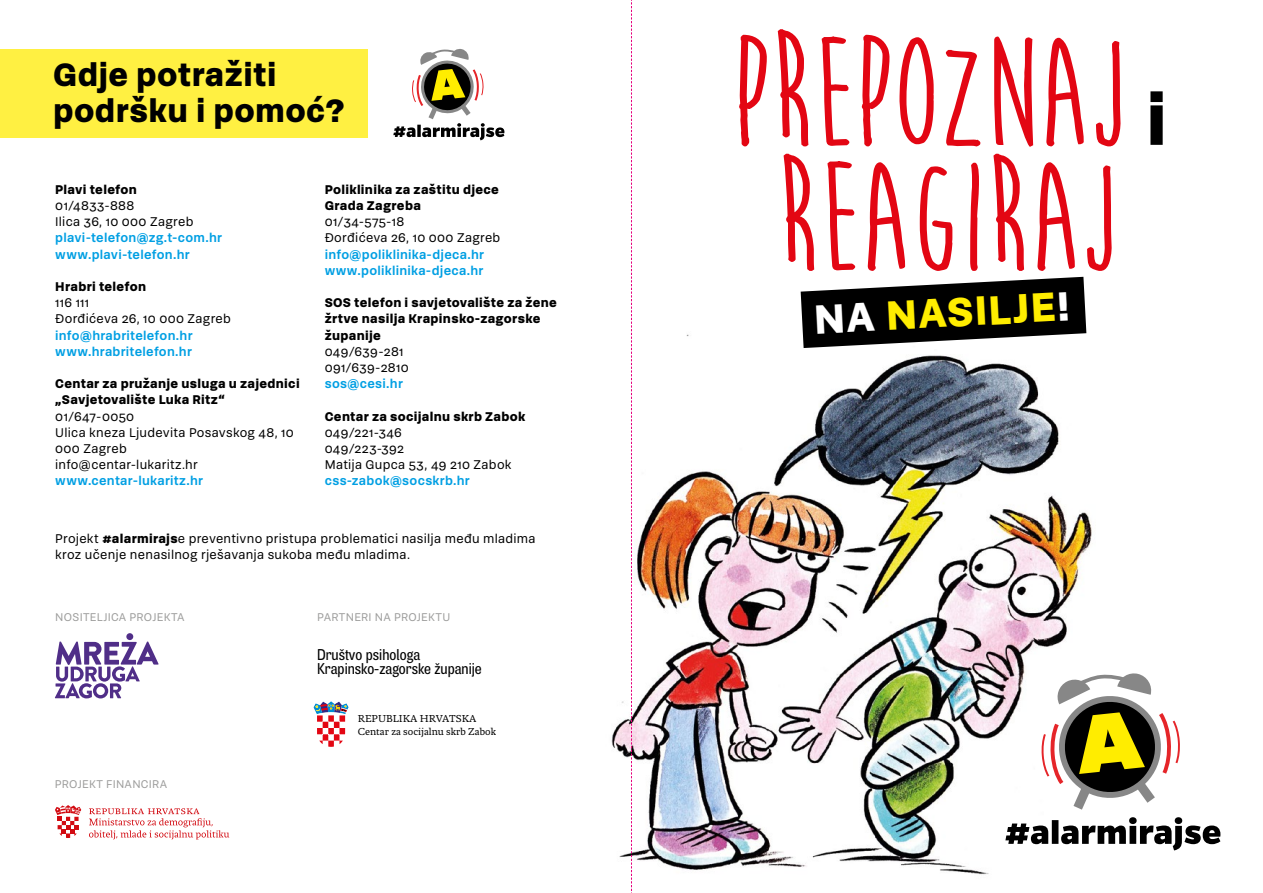
<style>
.page{position:relative;width:1263px;height:893px;background:#fff}
.page>*{position:absolute;margin:0;border:0;box-sizing:border-box;transform-origin:0 0}
.t1{font:700 158.25px "Moon Flower";letter-spacing:-.02em;color:#e30613}
.t2{font:43.65px "Brenner Sans Std Bld";color:#ffed00}
.t3{font:34.5px/36px "Brenner Sans Std Bld";letter-spacing:.01em;color:#000}
.t4{font:500 15.6px/14px "Air Condensed";color:#000}
.t5{font:13.5px/16.2px "Brenner Sans Std";letter-spacing:.02em;color:#000}
.t6{font:13.5px/16.2px "Brenner Sans Std Bld";letter-spacing:.02em;color:#000}
.t7{font:500 13.5px "Brenner Sans Std";letter-spacing:.02em;color:#009fe3}
.t8{font:12px "Brenner Sans Std";letter-spacing:.02em;color:#9d9d9c}
.t9{font:10.65px "Vlada RH Serif";color:#000}
.s1{font-family:"Brenner Sans Std Bld"}
.s2{font-family:"Brenner Sans Std Bld";font-weight:400;font-size:76.35px;color:#000}
.s3{color:#fff}
</style>
<div class="page">
<div style="left:0;top:49px;width:368px;height:88px;background:#fff042"></div>
<img style="left:611px;top:332px;width:481px;height:543px">
<svg style="left:1041px;top:672px;width:139px;height:138px"></svg>
<svg style="left:1005px;top:817px;width:215px;height:33px"></svg>
<svg style="left:55px;top:805px;width:26px;height:33px"></svg>
<svg style="left:89px;top:808px;width:140px;height:31px"></svg>
<div style="left:126px;top:633px;width:7px;height:7px;background:#502e88;border-radius:50%"></div>
<svg style="left:55px;top:642px;width:104px;height:56px"></svg>
<svg style="left:313px;top:701px;width:36px;height:46px"></svg>
<svg style="left:801px;top:277px;width:285px;height:71px"></svg>
<svg style="left:393px;top:49px;width:111px;height:91px"></svg>
<svg style="left:631px;top:0;width:1px;height:893px"></svg>
<p class="t3" style="left:53px;top:56px;width:293px">Gdje potražiti podršku i pomoć?</p>
<p class="t6" style="left:55px;top:181px;width:83px">Plavi telefon</p>
<p class="t5" style="left:55px;top:197px;width:81px">01/4833-888</p>
<p class="t5" style="left:55px;top:213px;width:140px">Ilica 36, 10 000 Zagreb</p>
<p class="t7" style="left:55px;top:229px;width:168px">plavi-telefon@zg.t-com.hr</p>
<p class="t7" style="left:55px;top:245px;width:136px">www.plavi-telefon.hr</p>
<p class="t6" style="left:55px;top:278px;width:92px">Hrabri telefon</p>
<p class="t5" style="left:55px;top:294px;width:35px">116 111</p>
<p class="t5" style="left:55px;top:310px;width:177px">Đorđićeva 26, 10 000 Zagreb</p>
<p class="t7" style="left:55px;top:326px;width:139px">info@hrabritelefon.hr</p>
<p class="t7" style="left:55px;top:343px;width:138px">www.hrabritelefon.hr</p>
<p class="t6" style="left:55px;top:375px;width:246px">Centar za pružanje usluga u zajednici „Savjetovalište Luka Ritz“</p>
<p class="t5" style="left:55px;top:408px;width:80px">01/647-0050</p>
<p class="t5" style="left:55px;top:424px;width:240px">Ulica kneza Ljudevita Posavskog 48, 10<br>000 Zagreb</p>
<p class="t5" style="left:55px;top:456px;width:144px">info@centar-lukaritz.hr</p>
<p class="t7" style="left:55px;top:472px;width:149px">www.centar-lukaritz.hr</p>
<p class="t6" style="left:325px;top:181px;width:176px">Poliklinika za zaštitu djece<br>Grada Zagreba</p>
<p class="t5" style="left:325px;top:213px;width:81px">01/34-575-18</p>
<p class="t5" style="left:325px;top:229px;width:177px">Đorđićeva 26, 10 000 Zagreb</p>
<p class="t7" style="left:325px;top:245px;width:161px">info@poliklinika-djeca.hr</p>
<p class="t7" style="left:325px;top:262px;width:160px">www.poliklinika-djeca.hr</p>
<p class="t6" style="left:325px;top:294px;width:234px">SOS telefon i savjetovalište za žene žrtve nasilja Krapinsko-zagorske županije</p>
<p class="t5" style="left:325px;top:343px;width:80px">049/639-281</p>
<p class="t5" style="left:325px;top:359px;width:85px">091/639-2810</p>
<p class="t7" style="left:325px;top:375px;width:80px">sos@cesi.hr</p>
<p class="t6" style="left:325px;top:407px;width:202px">Centar za socijalnu skrb Zabok</p>
<p class="t5" style="left:325px;top:424px;width:79px">049/221-346</p>
<p class="t5" style="left:325px;top:440px;width:81px">049/223-392</p>
<p class="t5" style="left:325px;top:456px;width:188px">Matija Gupca 53, 49 210 Zabok</p>
<p class="t7" style="left:325px;top:472px;width:147px">css-zabok@socskrb.hr</p>
<p class="t5" style="left:55px;top:530px;width:482px">Projekt <span class="s1">#alarmirajs</span>e preventivno pristupa problematici nasilja među mladima kroz učenje nenasilnog rješavanja sukoba među mladima.</p>
<p class="t8" style="left:55px;top:609px;width:131px">NOSITELJICA PROJEKTA</p>
<p class="t8" style="left:317px;top:609px;width:135px">PARTNERI NA PROJEKTU</p>
<p class="t4" style="left:317px;top:648px;width:166px">Društvo psihologa<br>Krapinsko-zagorske županije</p>
<p class="t8" style="left:55px;top:777px;width:114px">PROJEKT FINANCIRA</p>
<p class="t9" style="left:358px;top:712px;width:120px">REPUBLIKA HRVATSKA</p>
<p class="t9" style="left:358px;top:725px;width:140px">Centar za socijalnu skrb Zabok</p>
<p class="t1" style="left:727px;top:11px;width:441px">PREPOZNAJ <span class="s2">i</span></p>
<p class="t1" style="left:774px;top:135px;width:348px">REAGIRAJ</p>
<p class="t2" style="left:813px;top:291px;width:257px;rotate:-3deg"><span class="s3">NA</span> NASILJE<span class="s3">!</span></p>
</div>
